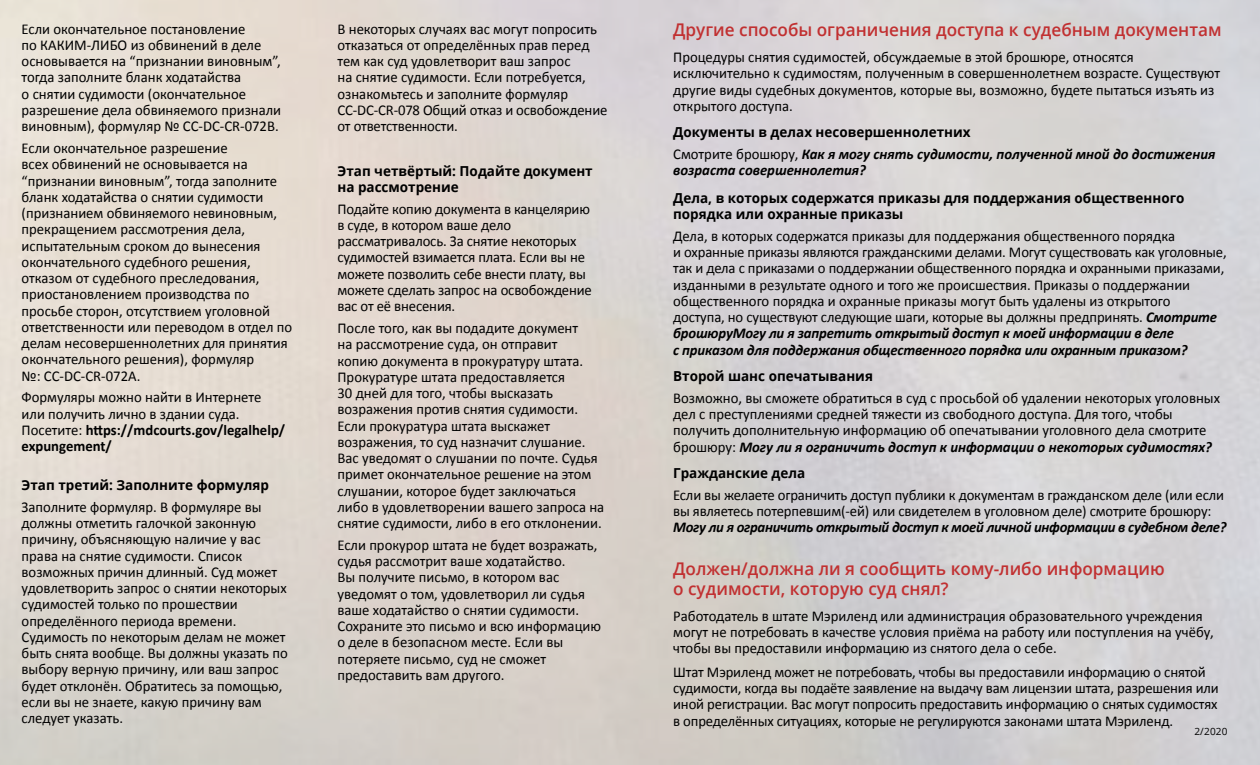
<style>
.page{position:relative;width:1260px;height:765px;background:#fff}
.page>*{position:absolute;margin:0;border:0;box-sizing:border-box;transform-origin:0 0}
.t1{font:600 17.5px/20px "Open Sans";color:#c13031}
.t2{font:15px/16.2px "Calibri";color:#000}
.t3{font:italic 700 15px/16.2px "Calibri";letter-spacing:-.005em;color:#000}
.t4{font:700 13.75px/16.2px "Open Sans";color:#000}
.t5{font:10px "Open Sans";color:#000}
.s1{font-weight:700}
.s2{font-weight:400;font-style:normal}
.s3{font-weight:700;font-style:italic}
</style>
<div class="page">
<p class="t2" style="left:22px;top:21px;width:261px">Если окончательное постановление<br>по КАКИМ-ЛИБО из обвинений в деле основывается на “признании виновным”, тогда заполните бланк ходатайства<br>о снятии судимости (окончательное разрешение дела обвиняемого признали виновным), формуляр № CC-DC-CR-072B.</p>
<p class="t2" style="left:22px;top:140px;width:272px">Если окончательное разрешение<br>всех обвинений не основывается на “признании виновным”, тогда заполните бланк ходатайства о снятии судимости (признанием обвиняемого невиновным, прекращением рассмотрения дела, испытательным сроком до вынесения окончательного судебного решения, отказом от судебного преследования, приостановлением производства по просьбе сторон, отсутствием уголовной ответственности или переводом в отдел по делам несовершеннолетних для принятия окончательного решения), формуляр<br>№: CC-DC-CR-072A.</p>
<p class="t2" style="left:22px;top:389px;width:265px">Формуляры можно найти в Интернете или получить лично в здании суда.<br>Посетите: <span class="s1">https://mdcourts.gov/legalhelp/ expungement/</span></p>
<p class="t4" style="left:22px;top:477px;width:249px">Этап третий: Заполните формуляр</p>
<p class="t2" style="left:22px;top:499px;width:268px">Заполните формуляр. В формуляре вы должны отметить галочкой законную причину, объясняющую наличие у вас права на снятие судимости. Список возможных причин длинный. Суд может удовлетворить запрос о снятии некоторых судимостей только по прошествии определённого периода времени.<br>Судимость по некоторым делам не может быть снята вообще. Вы должны указать по выбору верную причину, или ваш запрос будет отклонён. Обратитесь за помощью, если вы не знаете, какую причину вам следует указать.</p>
<p class="t2" style="left:338px;top:21px;width:271px">В некоторых случаях вас могут попросить отказаться от определённых прав перед тем как суд удовлетворит ваш запрос<br>на снятие судимости. Если потребуется, ознакомьтесь и заполните формуляр CC-DC-CR-078 Общий отказ и освобождение от ответственности.</p>
<p class="t4" style="left:338px;top:162px;width:257px">Этап четвёртый: Подайте документ на рассмотрение</p>
<p class="t2" style="left:338px;top:201px;width:256px">Подайте копию документа в канцелярию в суде, в котором ваше дело рассматривалось. За снятие некоторых судимостей взимается плата. Если вы не можете позволить себе внести плату, вы можете сделать запрос на освобождение вас от её внесения.</p>
<p class="t2" style="left:338px;top:320px;width:268px">После того, как вы подадите документ<br>на рассмотрение суда, он отправит<br>копию документа в прокуратуру штата.<br>Прокуратуре штата предоставляется<br>30 дней для того, чтобы высказать возражения против снятия судимости.<br>Если прокуратура штата выскажет возражения, то суд назначит слушание.<br>Вас уведомят о слушании по почте. Судья примет окончательное решение на этом слушании, которое будет заключаться либо в удовлетворении вашего запроса на снятие судимости, либо в его отклонении.</p>
<p class="t2" style="left:338px;top:537px;width:265px">Если прокурор штата не будет возражать, судья рассмотрит ваше ходатайство.<br>Вы получите письмо, в котором вас уведомят о том, удовлетворил ли судья ваше ходатайство о снятии судимости.<br>Сохраните это письмо и всю информацию о деле в безопасном месте. Если вы потеряете письмо, суд не сможет предоставить вам другого.</p>
<p class="t1" style="left:673px;top:19px;width:550px">Другие способы ограничения доступа к судебным документам</p>
<p class="t2" style="left:673px;top:49px;width:548px">Процедуры снятия судимостей, обсуждаемые в этой брошюре, относятся исключительно к судимостям, полученным в совершеннолетнем возрасте. Существуют другие виды судебных документов, которые вы, возможно, будете пытаться изъять из открытого доступа.</p>
<p class="t4" style="left:673px;top:124px;width:299px">Документы в делах несовершеннолетних</p>
<p class="t3" style="left:673px;top:146px;width:544px"><span class="s2">Смотрите брошюру,</span> Как я могу снять судимости, полученной мной до достижения возраста совершеннолетия?</p>
<p class="t4" style="left:673px;top:189px;width:513px">Дела, в которых содержатся приказы для поддержания общественного порядка или охранные приказы</p>
<p class="t2" style="left:673px;top:228px;width:555px">Дела, в которых содержатся приказы для поддержания общественного порядка<br>и охранные приказы являются гражданскими делами. Могут существовать как уголовные, так и дела с приказами о поддержании общественного порядка и охранными приказами, изданными в результате одного и того же происшествия. Приказы о поддержании общественного порядка и охранные приказы могут быть удалены из открытого<br>доступа, но существуют следующие шаги, которые вы должны предпринять. <span class="s3">Смотрите брошюруМогу ли я запретить открытый доступ к моей информации в деле<br>с приказом для поддержания общественного порядка или охранным приказом?</span></p>
<p class="t4" style="left:673px;top:367px;width:201px">Второй шанс опечатывания</p>
<p class="t2" style="left:673px;top:390px;width:548px">Возможно, вы сможете обратиться в суд с просьбой об удалении некоторых уголовных дел с преступлениями средней тяжести из свободного доступа. Для того, чтобы получить дополнительную информацию об опечатывании уголовного дела смотрите брошюру: <span class="s3">Могу ли я ограничить доступ к информации о некоторых судимостях?</span></p>
<p class="t4" style="left:673px;top:464px;width:134px">Гражданские дела</p>
<p class="t2" style="left:673px;top:487px;width:552px">Если вы желаете ограничить доступ публики к документам в гражданском деле (или если вы являетесь потерпевшим(-ей) или свидетелем в уголовном деле) смотрите брошюру:</p>
<p class="t3" style="left:673px;top:519px;width:555px">Могу ли я ограничить открытый доступ к моей личной информации в судебном деле?</p>
<p class="t1" style="left:673px;top:558px;width:493px">Должен/должна ли я сообщить кому-либо информацию о судимости, которую суд снял?</p>
<p class="t2" style="left:673px;top:608px;width:542px">Работодатель в штате Мэриленд или администрация образовательного учреждения могут не потребовать в качестве условия приёма на работу или поступления на учёбу, чтобы вы предоставили информацию из снятого дела о себе.</p>
<p class="t2" style="left:673px;top:664px;width:547px">Штат Мэриленд может не потребовать, чтобы вы предоставили информацию о снятой судимости, когда вы подаёте заявление на выдачу вам лицензии штата, разрешения или иной регистрации. Вас могут попросить предоставить информацию о снятых судимостях в определённых ситуациях, которые не регулируются законами штата Мэриленд.</p>
<p class="t5" style="left:1194px;top:725px;width:35px">2/2020</p>
</div>
